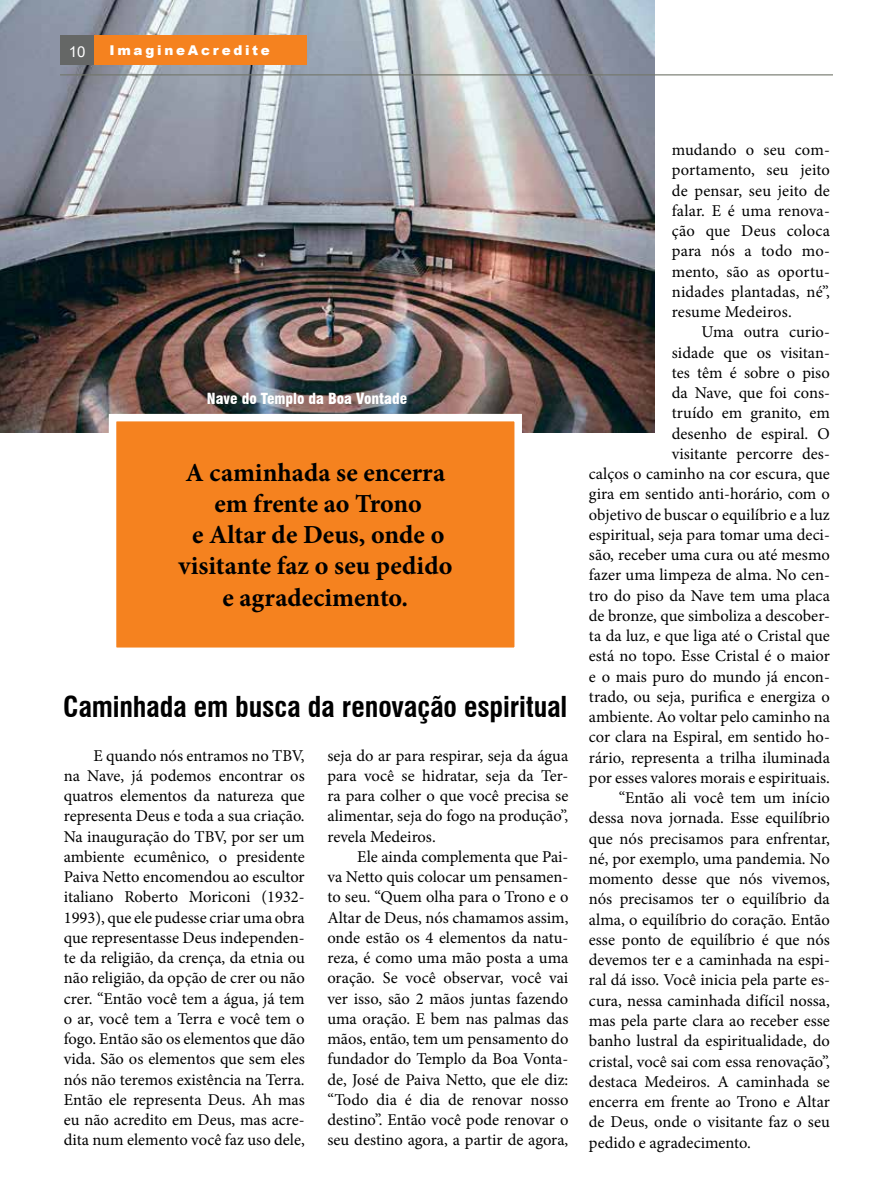
<style>
.page{position:relative;width:893px;height:1191px;background:#fff}
.page>*{position:absolute;margin:0;border:0;box-sizing:border-box;transform-origin:0 0}
.t1{font:700 condensed 28.2px "Swiss 721 BT";letter-spacing:-.005em;color:#000}
.t2{font:700 26.1px/31.2px "Minion Pro";color:#000;text-align:center}
.t3{font:16.5px/20.2px "Minion Pro";color:#000;text-align:justify}
.t4{font:900 condensed 15px "Swiss 721 BT";color:#fff}
.t5{font:15px "Arial";color:#fff}
.t6{font:900 13.5px "Arial";letter-spacing:.2em;color:#fff}
</style>
<div class="page">
<hr style="left:892px;top:0;width:1px;height:191px;background:#000">
<img style="left:0;top:0;width:655px;height:433px">
<div style="left:60px;top:35px;width:34px;height:30px;background:#656766"></div>
<div style="left:94px;top:35px;width:213px;height:30px;background:#f5821f"></div>
<hr style="left:60px;top:74px;width:773px;height:1px;background:#73776b">
<div style="left:109px;top:414px;width:413px;height:241px;background:#f5821f;border:8px solid #fff"></div>
<p class="t5" style="left:69px;top:41px;width:18px">10</p>
<p class="t6" style="left:109px;top:40px;width:162px">ImagineAcredite</p>
<p class="t4" style="left:207px;top:390px;width:202px">Nave do Templo da Boa Vontade</p>
<h2 class="t2" style="left:178px;top:456px;width:276px">A caminhada se encerra em frente ao Trono<br>e Altar de Deus, onde o visitante faz o seu pedido e agradecimento.</h2>
<h1 class="t1" style="left:63px;top:690px;width:506px">Caminhada em busca da renovação espiritual</h1>
<p class="t3" style="left:327px;top:745px;width:242px">seja do ar para respirar, seja da água para você se hidratar, seja da Ter&shy;ra para colher o que você precisa se alimentar, seja do fogo na produção”, revela Medeiros.</p>
<p class="t3" style="left:327px;top:846px;width:242px;text-indent:30px">Ele ainda complementa que Pai&shy;va Netto quis colocar um pensamen&shy;to seu. “Quem olha para o Trono e o Altar de Deus, nós chamamos assim, onde estão os 4 elementos da natu&shy;reza, é como uma mão posta a uma oração. Se você observar, você vai ver isso, são 2 mãos juntas fazendo uma oração. E bem nas palmas das mãos, então, tem um pensamento do fundador do Templo da Boa Vonta&shy;de, José de Paiva Netto, que ele diz: “Todo dia é dia de renovar nosso destino”. Então você pode renovar o seu destino agora, a partir de agora,</p>
<p class="t3" style="left:64px;top:745px;width:242px;text-indent:30px">E quando nós entramos no TBV, na Nave, já podemos encontrar os quatros elementos da natureza que representa Deus e toda a sua criação.<br>Na inauguração do TBV, por ser um ambiente ecumênico, o presidente Paiva Netto encomendou ao escultor italiano Roberto Moriconi (1932- 1993), que ele pudesse criar uma obra que representasse Deus independen&shy;te da religião, da crença, da etnia ou não religião, da opção de crer ou não crer. “Então você tem a água, já tem o ar, você tem a Terra e você tem o fogo. Então são os elementos que dão vida. São os elementos que sem eles nós não teremos existência na Terra.<br>Então ele representa Deus. Ah mas eu não acredito em Deus, mas acre&shy;dita num elemento você faz uso dele,</p>
<p class="t3" style="left:672px;top:140px;width:160px">mudando o seu com&shy;portamento, seu jeito de pensar, seu jeito de falar. E é uma renova&shy;ção que Deus coloca para nós a todo mo&shy;mento, são as oportu&shy;nidades plantadas, né”, resume Medeiros.</p>
<p class="t3" style="left:702px;top:322px;width:130px">Uma outra curio-</p>
<p class="t3" style="left:672px;top:342px;width:160px">sidade que os visitan-</p>
<p class="t3" style="left:672px;top:362px;width:160px">tes têm é sobre o piso</p>
<p class="t3" style="left:672px;top:383px;width:160px">da Nave, que foi cons-</p>
<p class="t3" style="left:672px;top:403px;width:160px">truído em granito, em</p>
<p class="t3" style="left:672px;top:423px;width:160px">desenho de espiral. O</p>
<p class="t3" style="left:672px;top:443px;width:160px">visitante percorre des-</p>
<p class="t3" style="left:589px;top:464px;width:242px">calços o caminho na cor escura, que</p>
<p class="t3" style="left:589px;top:484px;width:242px">gira em sentido anti-horário, com o</p>
<p class="t3" style="left:589px;top:504px;width:242px">objetivo de buscar o equilíbrio e a luz</p>
<p class="t3" style="left:589px;top:524px;width:242px">espiritual, seja para tomar uma deci-</p>
<p class="t3" style="left:589px;top:545px;width:242px">são, receber uma cura ou até mesmo</p>
<p class="t3" style="left:589px;top:565px;width:242px">fazer uma limpeza de alma. No cen-</p>
<p class="t3" style="left:589px;top:585px;width:242px">tro do piso da Nave tem uma placa</p>
<p class="t3" style="left:589px;top:605px;width:242px">de bronze, que simboliza a descober-</p>
<p class="t3" style="left:589px;top:626px;width:242px">ta da luz, e que liga até o Cristal que</p>
<p class="t3" style="left:589px;top:646px;width:242px">está no topo. Esse Cristal é o maior</p>
<p class="t3" style="left:589px;top:666px;width:242px">e o mais puro do mundo já encon-</p>
<p class="t3" style="left:589px;top:686px;width:242px">trado, ou seja, purifica e energiza o</p>
<p class="t3" style="left:589px;top:707px;width:242px">ambiente. Ao voltar pelo caminho na</p>
<p class="t3" style="left:589px;top:727px;width:242px">cor clara na Espiral, em sentido ho-</p>
<p class="t3" style="left:589px;top:747px;width:242px">rário, representa a trilha iluminada</p>
<p class="t3" style="left:589px;top:767px;width:242px">por esses valores morais e espirituais.</p>
<p class="t3" style="left:619px;top:788px;width:213px">“Então ali você tem um início</p>
<p class="t3" style="left:589px;top:808px;width:242px">dessa nova jornada. Esse equilíbrio</p>
<p class="t3" style="left:589px;top:828px;width:242px">que nós precisamos para enfrentar,</p>
<p class="t3" style="left:589px;top:848px;width:242px">né, por exemplo, uma pandemia. No</p>
<p class="t3" style="left:589px;top:869px;width:242px">momento desse que nós vivemos,</p>
<p class="t3" style="left:589px;top:889px;width:242px">nós precisamos ter o equilíbrio da</p>
<p class="t3" style="left:589px;top:909px;width:242px">alma, o equilíbrio do coração. Então</p>
<p class="t3" style="left:589px;top:929px;width:242px">esse ponto de equilíbrio é que nós</p>
<p class="t3" style="left:589px;top:950px;width:242px">devemos ter e a caminhada na espi-</p>
<p class="t3" style="left:589px;top:970px;width:242px">ral dá isso. Você inicia pela parte es-</p>
<p class="t3" style="left:589px;top:990px;width:242px">cura, nessa caminhada difícil nossa,</p>
<p class="t3" style="left:589px;top:1010px;width:242px">mas pela parte clara ao receber esse</p>
<p class="t3" style="left:589px;top:1031px;width:242px">banho lustral da espiritualidade, do</p>
<p class="t3" style="left:589px;top:1051px;width:242px">cristal, você sai com essa renovação”,</p>
<p class="t3" style="left:589px;top:1071px;width:242px">destaca Medeiros. A caminhada se</p>
<p class="t3" style="left:589px;top:1091px;width:242px">encerra em frente ao Trono e Altar</p>
<p class="t3" style="left:589px;top:1112px;width:242px">de Deus, onde o visitante faz o seu</p>
<p class="t3" style="left:589px;top:1132px;width:163px">pedido e agradecimento.</p>
</div>
